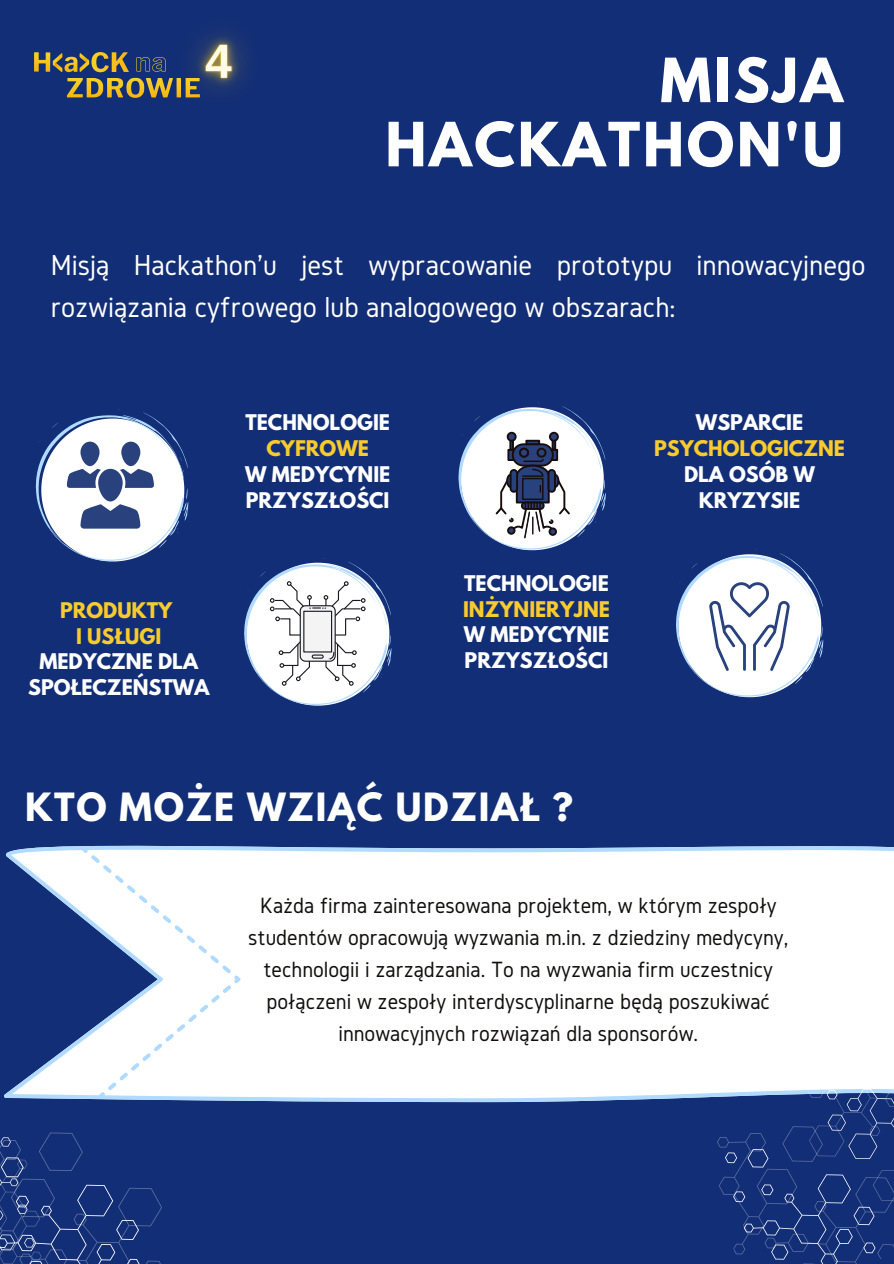
<style>
.page{position:relative;width:894px;height:1264px;background:#fff}
.page>*{position:absolute;margin:0;border:0;box-sizing:border-box;transform-origin:0 0}
.t1{font:700 54px/64.2px "League Spartan";letter-spacing:.05em;color:#fff;text-align:right}
.t2{font:700 34.5px "League Spartan";letter-spacing:.05em;color:#fff}
.t3{font:30px/41.7px "Gidole";color:#fff}
.t4{font:22.95px/32px "Gidole";color:#100f0d;text-align:center}
.t5{font:700 19.2px/25.8px "League Spartan";color:#fff;text-align:center}
.t6{font:700 19.2px/25.8px "League Spartan";color:#f7cb2d}
.s1{color:#f7cb2d}
.s2{color:#fff}
</style>
<div class="page">
<div style="left:0;top:0;width:893px;height:1263px;background:#122e76"></div>
<svg style="left:4px;top:845px;width:889px;height:258px;fill:#fff"></svg>
<svg style="left:676px;top:550px;width:147px;height:147px"></svg>
<svg style="left:458px;top:406px;width:147px;height:144px"></svg>
<svg style="left:244px;top:558px;width:147px;height:147px"></svg>
<svg style="left:36px;top:409px;width:152px;height:152px"></svg>
<svg style="left:34px;top:52px;width:108px;height:46px"></svg>
<img style="left:142px;top:35px;width:103px;height:63px">
<svg style="left:0;top:1132px;width:162px;height:131px"></svg>
<svg style="left:706px;top:1060px;width:187px;height:203px"></svg>
<p class="t1" style="left:385px;top:55px;width:459px">MISJA<br>HACKATHON'U</p>
<p class="t3" style="left:51px;top:244px;width:816px">Misją Hackathon'u jest wypracowanie prototypu innowacyjnego rozwiązania cyfrowego lub analogowego w obszarach:</p>
<p class="t5" style="left:245px;top:412px;width:146px">TECHNOLOGIE<br><span class="s1">CYFROWE</span></p>
<p class="t5" style="left:245px;top:464px;width:147px;text-align:left">W MEDYCYNIE<br>PRZYSZŁOŚCI</p>
<h3 class="t6" style="left:60px;top:599px;width:114px">PRODUKTY</h3>
<p class="t5" style="left:28px;top:625px;width:182px"><span class="s1">I USŁUGI<br></span>MEDYCZNE DLA<br>SPOŁECZEŃSTWA</p>
<p class="t6" style="left:463px;top:572px;width:148px"><span class="s2">TECHNOLOGIE<br></span>INŻYNIERYJNE</p>
<p class="t5" style="left:463px;top:624px;width:147px;text-align:left">W MEDYCYNIE<br>PRZYSZŁOŚCI</p>
<p class="t2" style="left:25px;top:789px;width:549px">KTO MOŻE WZIĄĆ UDZIAŁ ?</p>
<h1 class="t5" style="left:654px;top:412px;width:192px">WSPARCIE<br><span class="s1">PSYCHOLOGICZNE<br></span>DLA OSÓB W<br>KRYZYSIE</h1>
<p class="t4" style="left:248px;top:889px;width:541px">Każda firma zainteresowana projektem, w którym zespoły studentów opracowują wyzwania m.in. z dziedziny medycyny, technologii i zarządzania. To na wyzwania firm uczestnicy połączeni w zespoły interdyscyplinarne będą poszukiwać innowacyjnych rozwiązań dla sponsorów.</p>
</div>
